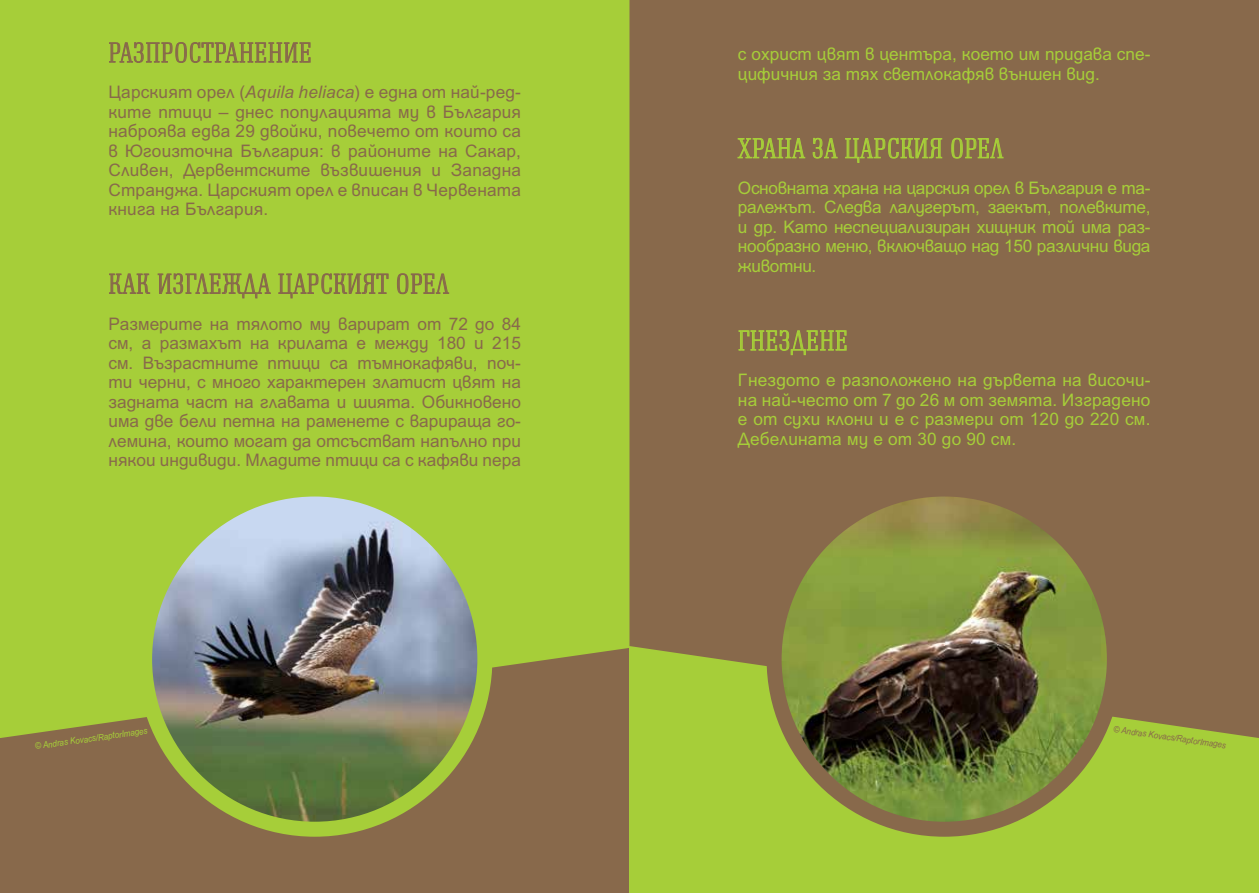
<style>
.page{position:relative;width:1259px;height:893px;background:#fff}
.page>*{position:absolute;margin:0;border:0;box-sizing:border-box;transform-origin:0 0}
.t1{font:22.5px "Neumann";letter-spacing:.025em;color:#88694b;scale:.9 1}
.t2{font:22.5px "Neumann";letter-spacing:.025em;color:#a6ce39;scale:.9 1}
.t3{font:17.25px/19.5px "SP Ariel BG";letter-spacing:.005em;color:#88694b;text-align:justify}
.t4{font:17.25px/19.5px "SP Ariel BG";color:#a6ce39;text-align:justify}
.t5{font:italic 9px "SP Ariel BG";color:#a6ce39;scale:.9 1}
.t6{font:italic 9px "SP Ariel BG";color:#88694b;scale:.9 1}
.s1{font-style:italic}
</style>
<div class="page">
<div style="left:0;top:577px;width:642px;height:316px;background:#88694b"></div>
<div style="left:0;top:0;width:629px;height:738px;background:#a6ce39"></div>
<div style="left:629px;top:577px;width:630px;height:316px;background:#a6ce39"></div>
<div style="left:629px;top:0;width:630px;height:738px;background:#88694b"></div>
<img style="left:145px;top:489px;width:340px;height:340px;border-radius:170px">
<div style="left:137px;top:481px;width:355px;height:356px;border:15px solid #a6ce39;border-radius:50%"></div>
<img style="left:774px;top:489px;width:340px;height:340px;border-radius:170px">
<div style="left:766px;top:481px;width:356px;height:356px;border:15px solid #88694b;border-radius:50%"></div>
<svg style="left:109px;top:37px;width:202px;height:28px;background:#9db23d"></svg>
<svg style="left:109px;top:268px;width:41px;height:26px"></svg>
<svg style="left:157px;top:268px;width:114px;height:31px;background:#9eb53d"></svg>
<svg style="left:278px;top:268px;width:111px;height:31px;background:#9eb53d"></svg>
<svg style="left:397px;top:268px;width:52px;height:26px"></svg>
<svg style="left:737px;top:132px;width:68px;height:27px;background:#8f8445"></svg>
<svg style="left:812px;top:132px;width:26px;height:27px"></svg>
<svg style="left:845px;top:132px;width:97px;height:31px;background:#8f8146"></svg>
<svg style="left:951px;top:132px;width:52px;height:27px"></svg>
<svg style="left:738px;top:324px;width:109px;height:31px;background:#8f8146"></svg>
<h1 class="t1" style="left:108px;top:36px;width:227px">РАЗПРОСТРАНЕНИЕ</h1>
<p class="t3" style="left:108px;top:83px;width:414px">Царският орел (<span class="s1">Aquila heliaca</span>) е една от най-ред&shy;ките птици – днес популацията му в България наброява едва 29 двойки, повечето от които са в Югоизточна България: в районите на Сакар, Сливен, Дервентските възвишения и Западна Странджа. Царският орел е вписан в Червената книга на България.</p>
<h1 class="t1" style="left:108px;top:267px;width:380px">КАК ИЗГЛЕЖДА ЦАРСКИЯТ ОРЕЛ</h1>
<p class="t3" style="left:108px;top:314px;width:414px">Размерите на тялото му варират от 72 до 84 см, а размахът на крилата е между 180 и 215 см. Възрастните птици са тъмнокафяви, поч&shy;ти черни, с много характерен златист цвят на задната част на главата и шията. Обикновено има две бели петна на раменете с варираща го&shy;лемина, които могат да отсъстват напълно при някои индивиди. Младите птици са с кафяви пера</p>
<p class="t4" style="left:738px;top:45px;width:414px">с охрист цвят в центъра, което им придава спе&shy;цифичния за тях светлокафяв външен вид.</p>
<h1 class="t2" style="left:738px;top:132px;width:296px">ХРАНА ЗА ЦАРСКИЯ ОРЕЛ</h1>
<p class="t4" style="left:738px;top:179px;width:414px">Основната храна на царския орел в България е та&shy;ралежът. Следва лалугерът, заекът, полевките, и др. Като неспециализиран хищник той има раз&shy;нообразно меню, включващо над 150 различни вида животни.</p>
<h1 class="t2" style="left:738px;top:324px;width:124px">ГНЕЗДЕНЕ</h1>
<p class="t4" style="left:738px;top:371px;width:414px">Гнездото е разположено на дървета на височи&shy;на най-често от 7 до 26 м от земята. Изградено е от сухи клони и е с размери от 120 до 220 см.<br>Дебелината му е от 30 до 90 см.</p>
<p class="t5" style="left:34px;top:741px;width:128px;rotate:-8deg">© Andras Kovacs/RaptorImages</p>
<p class="t6" style="left:1114px;top:724px;width:128px;rotate:8deg">© Andras Kovacs/RaptorImages</p>
</div>
